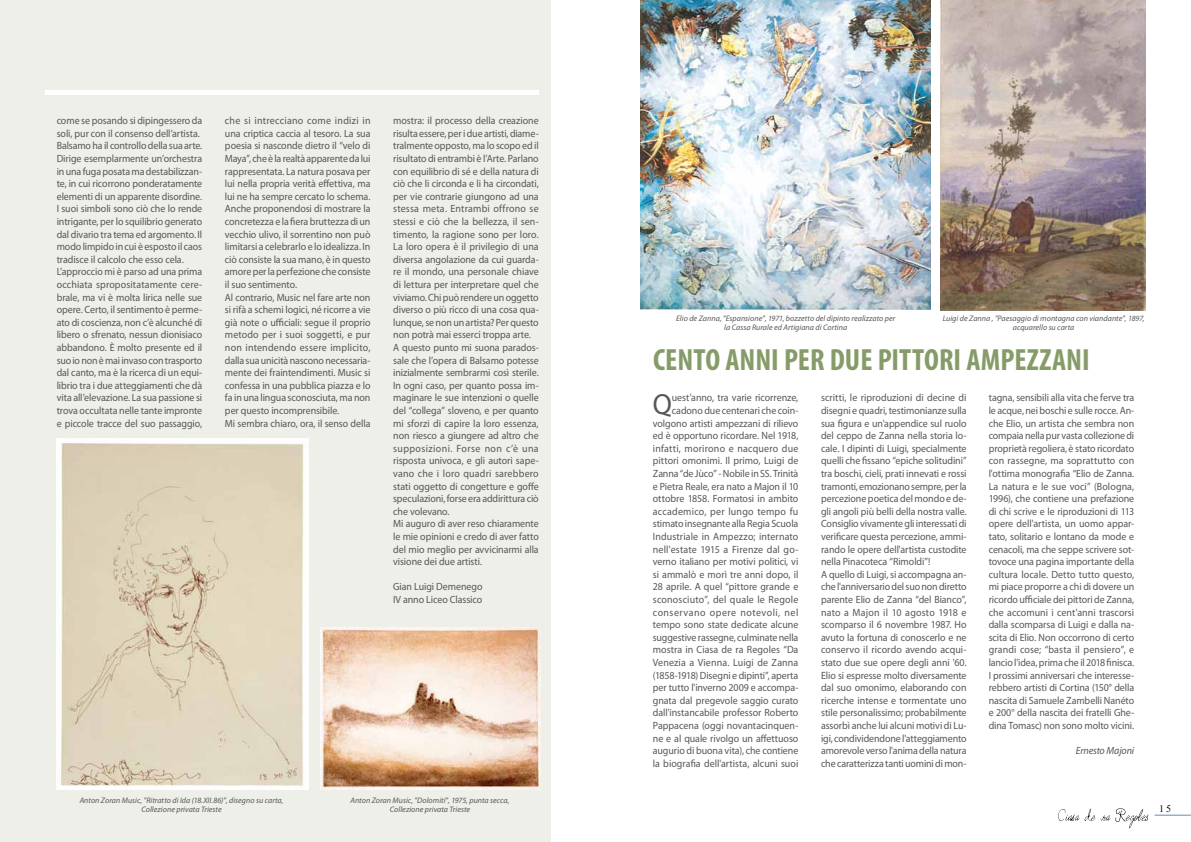
<style>
.page{position:relative;width:1191px;height:842px;background:#fff}
.page>*{position:absolute;margin:0;border:0;box-sizing:border-box;transform-origin:0 0}
.t1{font:700 condensed 30.8px "Myriad Pro";color:#869c68}
.t2{font:29.2px "Myriad Pro";color:#575756;scale:.95 1}
.t3{font:10.5px/12.6px "Myriad Pro";letter-spacing:-.005em;color:#575756;scale:.95 1}
.t4{font:italic 10.5px "Myriad Pro";letter-spacing:-.01em;color:#575756;scale:.95 1}
.t5{font:10px "Times New Roman";color:#000}
.t6{font:italic 8px/9px "Myriad Pro";letter-spacing:.005em;color:#575756;text-align:center}
</style>
<div class="page">
<hr style="left:1154px;top:815px;width:37px;height:1px;background:#698aaa">
<svg style="left:1058px;top:808px;width:90px;height:20px"></svg>
<div style="left:0;top:0;width:550px;height:842px;background:#edefe8"></div>
<img style="left:940px;top:0;width:205px;height:310px">
<img style="left:57px;top:439px;width:252px;height:350px">
<img style="left:321px;top:627px;width:219px;height:162px">
<div style="left:45px;top:90px;width:494px;height:5px;background:#fff"></div>
<img style="left:641px;top:0;width:290px;height:310px">
<p class="t3" style="left:57px;top:114px;width:155px">come se posando si dipingessero da soli, pur con il consenso dell’artista.<br>Balsamo ha il controllo della sua arte.<br>Dirige esemplarmente un’orchestra in una fuga posata ma destabilizzan&shy;te, in cui ricorrono ponderatamente elementi di un apparente disordine.<br>I suoi simboli sono ciò che lo rende intrigante, per lo squilibrio generato dal divario tra tema ed argomento. Il modo limpido in cui è esposto il caos tradisce il calcolo che esso cela.<br>L’approccio mi è parso ad una prima occhiata spropositatamente cere&shy;brale, ma vi è molta lirica nelle sue opere. Certo, il sentimento è perme&shy;ato di coscienza, non c’è alcunché di libero o sfrenato, nessun dionisiaco abbandono. È molto presente ed il suo io non è mai invaso con trasporto dal canto, ma è la ricerca di un equi&shy;librio tra i due atteggiamenti che dà vita all’elevazione. La sua passione si trova occultata nelle tante impronte e piccole tracce del suo passaggio,</p>
<p class="t3" style="left:225px;top:114px;width:155px">che si intrecciano come indizi in una criptica caccia al tesoro. La sua poesia si nasconde dietro il “velo di Maya”, che è la realtà apparente da lui rappresentata. La natura posava per lui nella propria verità effettiva, ma lui ne ha sempre cercato lo schema.<br>Anche proponendosi di mostrare la concretezza e la fiera bruttezza di un vecchio ulivo, il sorrentino non può limitarsi a celebrarlo e lo idealizza. In ciò consiste la sua mano, è in questo amore per la perfezione che consiste il suo sentimento.<br>Al contrario, Music nel fare arte non si rifà a schemi logici, né ricorre a vie già note o ufficiali: segue il proprio metodo per i suoi soggetti, e pur non intendendo essere implicito, dalla sua unicità nascono necessaria&shy;mente dei fraintendimenti. Music si confessa in una pubblica piazza e lo fa in una lingua sconosciuta, ma non per questo incomprensibile.<br>Mi sembra chiaro, ora, il senso della</p>
<p class="t3" style="left:393px;top:114px;width:155px">mostra: il processo della creazione risulta essere, per i due artisti, diame&shy;tralmente opposto, ma lo scopo ed il risultato di entrambi è l’Arte. Parlano con equilibrio di sé e della natura di ciò che li circonda e li ha circondati, per vie contrarie giungono ad una stessa meta. Entrambi offrono se stessi e ciò che la bellezza, il sen&shy;timento, la ragione sono per loro.<br>La loro opera è il privilegio di una diversa angolazione da cui guarda&shy;re il mondo, una personale chiave di lettura per interpretare quel che viviamo. Chi può rendere un oggetto diverso o più ricco di una cosa qua&shy;lunque, se non un artista? Per questo non potrà mai esserci troppa arte.<br>A questo punto mi suona parados&shy;sale che l’opera di Balsamo potesse inizialmente sembrarmi così sterile.<br>In ogni caso, per quanto possa im&shy;maginare le sue intenzioni o quelle del “collega” sloveno, e per quanto mi sforzi di capire la loro essenza, non riesco a giungere ad altro che supposizioni. Forse non c’è una risposta univoca, e gli autori sape&shy;vano che i loro quadri sarebbero stati oggetto di congetture e goffe speculazioni, forse era addirittura ciò che volevano.<br>Mi auguro di aver reso chiaramente le mie opinioni e credo di aver fatto del mio meglio per avvicinarmi alla visione dei due artisti.</p>
<p class="t3" style="left:393px;top:580px;width:96px">Gian Luigi Demenego<br>IV anno Liceo Classico</p>
<p class="t6" style="left:80px;top:796px;width:205px">Anton Zoran Music, "Ritratto di Ida (18.XII.86)", disegno su carta,<br>Collezione privata Trieste</p>
<p class="t6" style="left:350px;top:796px;width:161px">Anton Zoran Music, "Dolomiti", 1975, punta secca,<br>Collezione privata Trieste</p>
<p class="t6" style="left:676px;top:314px;width:221px">Elio de Zanna, "Espansione", 1971, bozzetto del dipinto realizzato per la Cassa Rurale ed Artigiana di Cortina</p>
<p class="t6" style="left:942px;top:314px;width:203px">Luigi de Zanna , "Paesaggio di montagna con viandante", 1897, acquarello su carta</p>
<h1 class="t1" style="left:653px;top:340px;width:329px">CENTO ANNI PER DUE PITTORI AMPEZZA</h1>
<h1 class="t1" style="left:1066px;top:340px;width:21px">NI</h1>
<p class="t3" style="left:988px;top:391px;width:155px;text-align:justify">tagna, sensibili alla vita che ferve tra le acque, nei boschi e sulle rocce. An&shy;che Elio, un artista che sembra non compaia nella pur vasta collezione di proprietà regoliera, è stato ricordato con rassegne, ma soprattutto con l'ottima monografia “Elio de Zanna.<br>La natura e le sue voci” (Bologna, 1996), che contiene una prefazione di chi scrive e le riproduzioni di 113 opere dell'artista, un uomo appar&shy;tato, solitario e lontano da mode e cenacoli, ma che seppe scrivere sot&shy;tovoce una pagina importante della cultura locale. Detto tutto questo, mi piace proporre a chi di dovere un ricordo ufficiale dei pittori de Zanna, che accomuni i cent'anni trascorsi dalla scomparsa di Luigi e dalla na&shy;scita di Elio. Non occorrono di certo grandi cose; “basta il pensiero”, e lancio l'idea, prima che il 2018 finisca.<br>I prossimi anniversari che interesse&shy;rebbero artisti di Cortina (150° della nascita di Samuele Zambelli Nanéto e 200° della nascita dei fratelli Ghe&shy;dina Tomasc) non sono molto vicini.</p>
<p class="t4" style="left:1075px;top:744px;width:63px">Ernesto Majoni</p>
<p class="t3" style="left:653px;top:391px;width:155px;text-align:right">uest'anno, tra varie ricorrenze, cadono due centenari che coin&shy;volgono artisti ampezzani di rilievo ed è opportuno ricordare. Nel 1918, infatti, morirono e nacquero due pittori omonimi. Il primo, Luigi de Zanna “de Jùco”-Nobile in SS. Trinità e Pietra Reale, era nato a Majon il 10 ottobre 1858. Formatosi in ambito accademico, per lungo tempo fu stimato insegnante alla Regia Scuola Industriale in Ampezzo; internato nell'estate 1915 a Firenze dal go&shy;verno italiano per motivi politici, vi si ammalò e morì tre anni dopo, il 28 aprile. A quel “pittore grande e sconosciuto”, del quale le Regole conservano opere notevoli, nel tempo sono state dedicate alcune suggestive rassegne, culminate nella mostra in Ciasa de ra Regoles “Da Venezia a Vienna. Luigi de Zanna (1858-1918) Disegni e dipinti”, aperta per tutto l'inverno 2009 e accompa&shy;gnata dal pregevole saggio curato dall'instancabile professor Roberto Pappacena (oggi novantacinquen&shy;ne e al quale rivolgo un affettuoso augurio di buona vita), che contiene la biografia dell'artista, alcuni suoi</p>
<p class="t3" style="left:821px;top:391px;width:155px">scritti, le riproduzioni di decine di disegni e quadri, testimonianze sulla sua figura e un'appendice sul ruolo del ceppo de Zanna nella storia lo&shy;cale. I dipinti di Luigi, specialmente quelli che fissano “epiche solitudini” tra boschi, cieli, prati innevati e rossi tramonti, emozionano sempre, per la percezione poetica del mondo e de&shy;gli angoli più belli della nostra valle.<br>Consiglio vivamente gli interessati di verificare questa percezione, ammi&shy;rando le opere dell'artista custodite nella Pinacoteca “Rimoldi”!<br>A quello di Luigi, si accompagna an&shy;che l'anniversario del suo non diretto parente Elio de Zanna “del Bianco”, nato a Majon il 10 agosto 1918 e scomparso il 6 novembre 1987. Ho avuto la fortuna di conoscerlo e ne conservo il ricordo avendo acqui&shy;stato due sue opere degli anni '60.<br>Elio si espresse molto diversamente dal suo omonimo, elaborando con ricerche intense e tormentate uno stile personalissimo; probabilmente assorbì anche lui alcuni motivi di Lu&shy;igi, condividendone l'atteggiamento amorevole verso l'anima della natura che caratterizza tanti uomini di mon-</p>
<h2 class="t2" style="left:653px;top:386px;width:22px">Q</h2>
<p class="t5" style="left:1159px;top:802px;width:13px">15</p>
</div>
